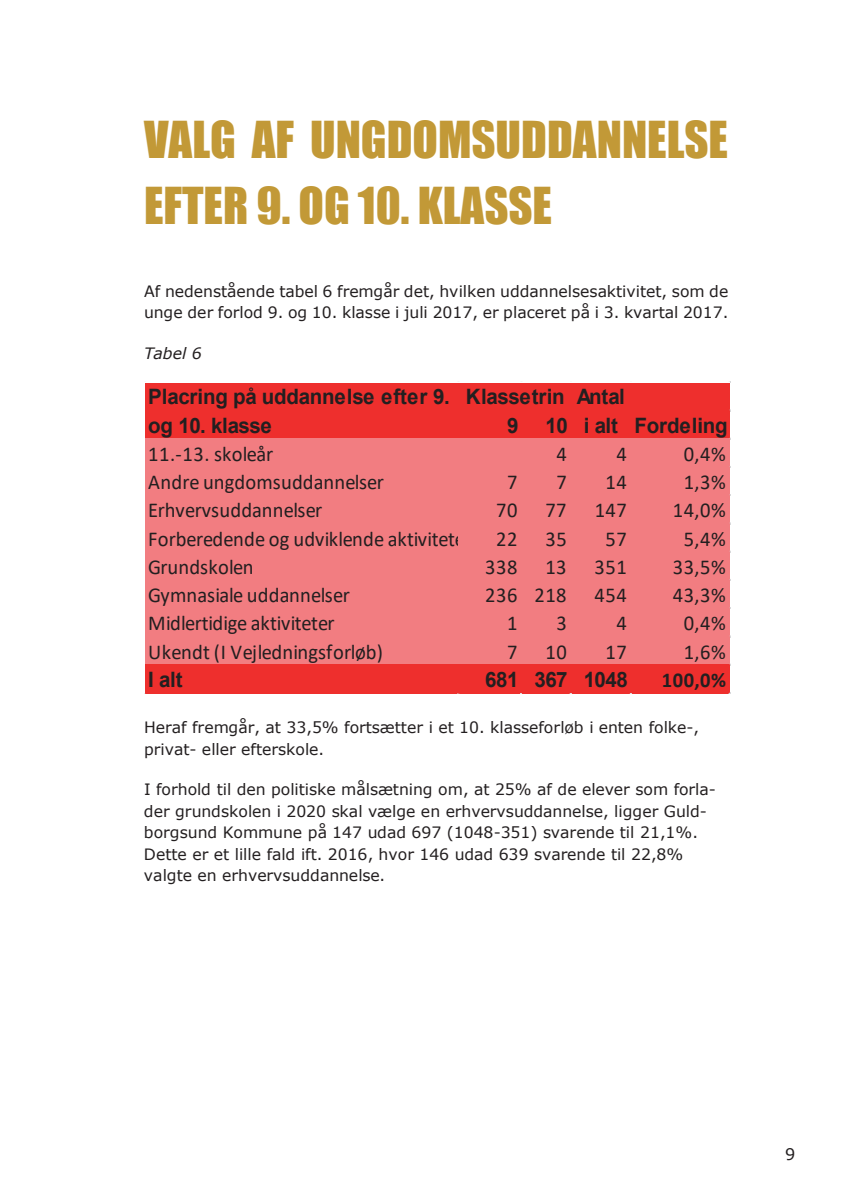
<style>
.page{position:relative;width:842px;height:1191px;background:#fff}
.page>*{position:absolute;margin:0;border:0;box-sizing:border-box;transform-origin:0 0}
.t1{font:46.8px/66.2px "Impact";color:#c29937}
.t2{font:21.2px "Calibri";letter-spacing:.01em;color:#231f20}
.t3{font:700 21.2px/28.2px "Arial";letter-spacing:-.01em;color:#231f20}
.t4{font:21.2px "Calibri";letter-spacing:-.01em;color:#231f20}
.t5{font:700 21.2px "Calibri";color:#231f20}
.t6{font:16px "Verdana";color:#231f20}
.t7{font:15.6px/21.4px "Verdana";letter-spacing:-.005em;color:#231f20}
.t8{font:italic 15.6px "Verdana";color:#231f20}
</style>
<div class="page">
<div style="left:146px;top:383px;width:584px;height:56px;background:#ee2f2d"></div>
<div style="left:146px;top:438px;width:584px;height:227px;background:#f27d81"></div>
<div style="left:146px;top:664px;width:584px;height:30px;background:#ee2f2d"></div>
<h1 class="t1" style="left:144px;top:105px;width:585px">VALG AF UNGDOMSUDDANNELSE<br>EFTER 9. OG 10. KLASSE</h1>
<p class="t7" style="left:144px;top:280px;width:586px">Af nedenstående tabel 6 fremgår det, hvilken uddannelsesaktivitet, som de unge der forlod 9. og 10. klasse i juli 2017, er placeret på i 3. kvartal 2017.</p>
<p class="t8" style="left:144px;top:343px;width:59px">Tabel 6</p>
<h2 class="t3" style="left:148px;top:383px;width:303px">Placring på uddannelse efter 9. og 10. klasse</h2>
<h2 class="t3" style="left:584px;top:383px;width:43px;text-indent:-118px">Klassetrin Antal i alt</h2>
<h2 class="t3" style="left:507px;top:411px;width:13px">9</h2>
<h2 class="t3" style="left:545px;top:411px;width:24px">10</h2>
<h2 class="t3" style="left:634px;top:411px;width:95px">Fordeling</h2>
<h2 class="t2" style="left:148px;top:439px;width:126px">11.-13. skoleår</h2>
<h2 class="t2" style="left:556px;top:439px;width:12px">4</h2>
<h2 class="t2" style="left:617px;top:439px;width:12px">4</h2>
<h2 class="t2" style="left:684px;top:439px;width:44px">0,4%</h2>
<h2 class="t2" style="left:148px;top:467px;width:237px">Andre ungdomsuddannelser</h2>
<h2 class="t2" style="left:507px;top:467px;width:12px">7</h2>
<h2 class="t2" style="left:556px;top:467px;width:12px">7</h2>
<h2 class="t2" style="left:606px;top:467px;width:23px">14</h2>
<h2 class="t2" style="left:684px;top:467px;width:44px">1,3%</h2>
<h2 class="t2" style="left:148px;top:495px;width:176px">Erhvervsuddannelser</h2>
<h2 class="t2" style="left:496px;top:495px;width:23px">70</h2>
<h2 class="t2" style="left:545px;top:495px;width:23px">77</h2>
<h2 class="t2" style="left:595px;top:495px;width:34px">147</h2>
<h2 class="t2" style="left:673px;top:495px;width:55px">14,0%</h2>
<h2 class="t2" style="left:148px;top:524px;width:318px">Forberedende og udviklende aktivitete</h2>
<h2 class="t2" style="left:496px;top:524px;width:23px">22</h2>
<h2 class="t2" style="left:545px;top:524px;width:23px">35</h2>
<h2 class="t2" style="left:606px;top:524px;width:23px">57</h2>
<h2 class="t2" style="left:684px;top:524px;width:44px">5,4%</h2>
<h2 class="t2" style="left:148px;top:552px;width:107px">Grundskolen</h2>
<h2 class="t2" style="left:485px;top:552px;width:34px">338</h2>
<h2 class="t2" style="left:545px;top:552px;width:23px">13</h2>
<h2 class="t2" style="left:595px;top:552px;width:34px">351</h2>
<h2 class="t2" style="left:673px;top:552px;width:55px">33,5%</h2>
<h2 class="t2" style="left:148px;top:580px;width:203px">Gymnasiale uddannelser</h2>
<h2 class="t2" style="left:485px;top:580px;width:83px">236 218</h2>
<h2 class="t2" style="left:595px;top:580px;width:34px">454</h2>
<h2 class="t2" style="left:673px;top:580px;width:55px">43,3%</h2>
<h2 class="t4" style="left:148px;top:608px;width:188px">Midlertidige aktiviteter</h2>
<h2 class="t2" style="left:507px;top:608px;width:12px">1</h2>
<h2 class="t2" style="left:556px;top:608px;width:12px">3</h2>
<h2 class="t2" style="left:616px;top:608px;width:12px">4</h2>
<h2 class="t2" style="left:684px;top:608px;width:44px">0,4%</h2>
<h2 class="t2" style="left:148px;top:637px;width:236px">Ukendt (I Vejledningsforløb)</h2>
<h2 class="t2" style="left:507px;top:637px;width:12px">7</h2>
<h2 class="t2" style="left:545px;top:637px;width:23px">10</h2>
<h2 class="t2" style="left:606px;top:637px;width:23px">17</h2>
<h2 class="t2" style="left:684px;top:637px;width:44px">1,6%</h2>
<h2 class="t3" style="left:148px;top:665px;width:36px">I alt</h2>
<h2 class="t3" style="left:485px;top:665px;width:144px">681 367 1048</h2>
<h2 class="t5" style="left:662px;top:664px;width:66px">100,0%</h2>
<p class="t7" style="left:144px;top:716px;width:557px">Heraf fremgår, at 33,5% fortsætter i et 10. klasseforløb i enten folke-, privat- eller efterskole.</p>
<p class="t7" style="left:144px;top:779px;width:573px">I forhold til den politiske målsætning om, at 25% af de elever som forla&shy;der grundskolen i 2020 skal vælge en erhvervsuddannelse, ligger Guld&shy;borgsund Kommune på 147 udad 697 (1048-351) svarende til 21,1%.<br>Dette er et lille fald ift. 2016, hvor 146 udad 639 svarende til 22,8% valgte en erhvervsuddannelse.</p>
<p class="t6" style="left:785px;top:1143px;width:12px">9</p>
</div>
